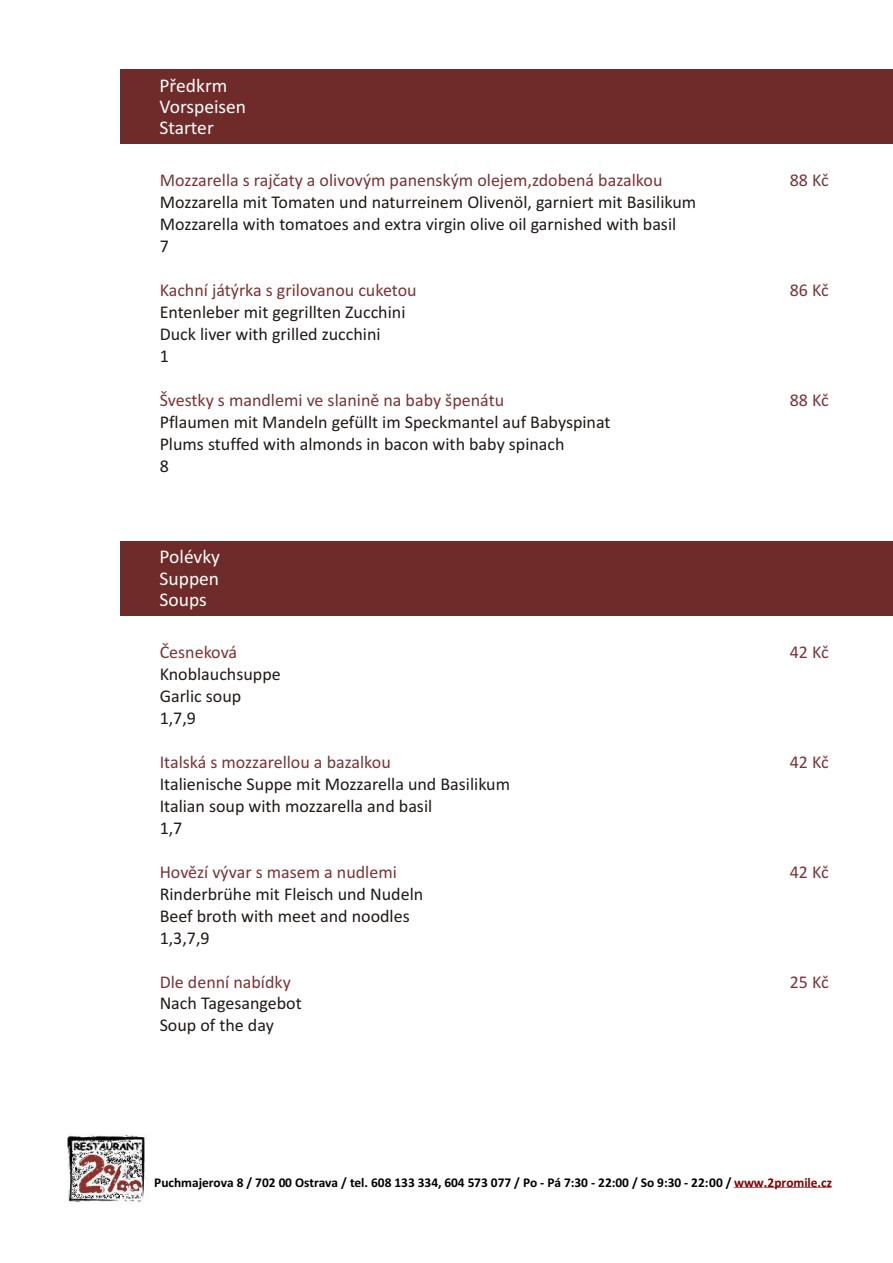
<style>
.page{position:relative;width:893px;height:1263px;background:#fff}
.page>*{position:absolute;margin:0;border:0;box-sizing:border-box;transform-origin:0 0}
.t1{font:19.5px/21.5px "Calibri";color:#fff}
.t2{font:18px/21.9px "Calibri";color:#1f1a17}
.t3{font:18px "Calibri";color:#7a3336}
.t4{font:700 13.35px "Calibri";color:#000}
.s1{color:#800000}
</style>
<div class="page">
<img style="left:67px;top:1134px;width:82px;height:69px">
<svg style="left:734px;top:1187px;width:97px;height:1px"></svg>
<div style="left:121px;top:69px;width:772px;height:75px;background:#6e2b29"></div>
<div style="left:121px;top:541px;width:772px;height:74px;background:#6e2b29"></div>
<p class="t1" style="left:160px;top:76px;width:88px">Předkrm<br>Vorspeisen<br>Starter</p>
<p class="t3" style="left:160px;top:173px;width:504px">Mozzarella s rajčaty a olivovým panenským olejem,zdobená bazalkou</p>
<p class="t3" style="left:790px;top:173px;width:40px">88 Kč</p>
<p class="t2" style="left:160px;top:193px;width:538px">Mozzarella mit Tomaten und naturreinem Olivenöl, garniert mit Basilikum<br>Mozzarella with tomatoes and extra virgin olive oil garnished with basil<br>7</p>
<p class="t3" style="left:160px;top:283px;width:258px">Kachní játýrka s grilovanou cuketou</p>
<p class="t3" style="left:790px;top:283px;width:40px">86 Kč</p>
<p class="t2" style="left:160px;top:303px;width:247px">Entenleber mit gegrillten Zucchini<br>Duck liver with grilled zucchini<br>1</p>
<p class="t3" style="left:160px;top:392px;width:346px">Švestky s mandlemi ve slanině na baby špenátu</p>
<p class="t3" style="left:790px;top:392px;width:40px">88 Kč</p>
<p class="t2" style="left:160px;top:412px;width:452px">Pflaumen mit Mandeln gefüllt im Speckmantel auf Babyspinat<br>Plums stuffed with almonds in bacon with baby spinach<br>8</p>
<p class="t1" style="left:160px;top:548px;width:62px;text-align:justify">Polévky Suppen Soups</p>
<p class="t3" style="left:160px;top:644px;width:79px">Česneková</p>
<p class="t3" style="left:790px;top:644px;width:40px">42 Kč</p>
<p class="t2" style="left:160px;top:664px;width:123px">Knoblauchsuppe<br>Garlic soup<br>1,7,9</p>
<p class="t3" style="left:160px;top:754px;width:233px">Italská s mozzarellou a bazalkou</p>
<p class="t3" style="left:790px;top:754px;width:40px">42 Kč</p>
<p class="t2" style="left:160px;top:774px;width:352px">Italienische Suppe mit Mozzarella und Basilikum<br>Italian soup with mozzarella and basil<br>1,7</p>
<p class="t3" style="left:160px;top:864px;width:239px">Hovězí vývar s masem a nudlemi</p>
<p class="t3" style="left:790px;top:864px;width:40px">42 Kč</p>
<p class="t2" style="left:160px;top:884px;width:265px">Rinderbrühe mit Fleisch und Nudeln<br>Beef broth with meet and noodles<br>1,3,7,9</p>
<p class="t3" style="left:160px;top:974px;width:133px">Dle denní nabídky</p>
<p class="t3" style="left:790px;top:974px;width:40px">25 Kč</p>
<p class="t2" style="left:160px;top:994px;width:144px">Nach Tagesangebot<br>Soup of the day</p>
<p class="t4" style="left:154px;top:1177px;width:679px">Puchmajerova 8 / 702 00 Ostrava / tel. 608 133 334, 604 573 077 / Po - Pá 7:30 - 22:00 / So 9:30 - 22:00 / <span class="s1">www.2promile.cz</span></p>
</div>
